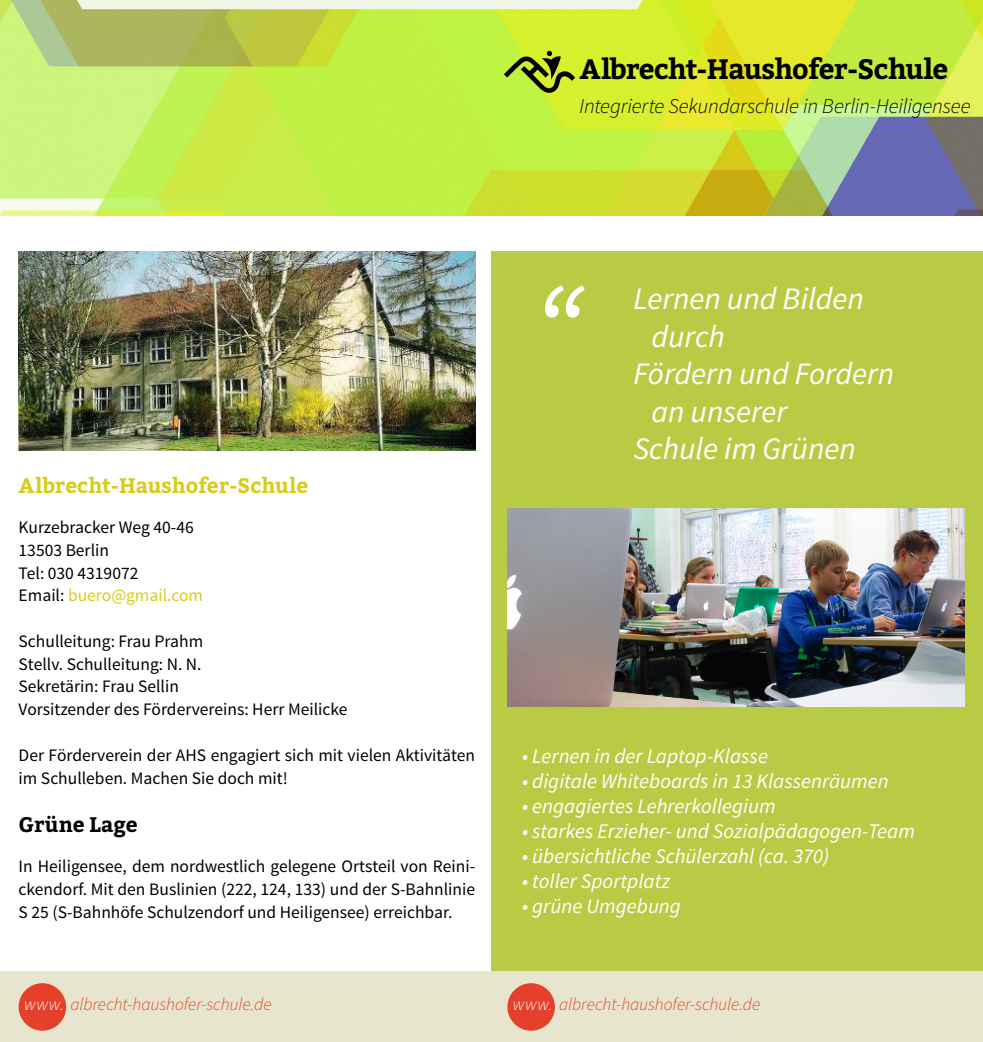
<style>
.page{position:relative;width:983px;height:1042px;background:#fff}
.page>*{position:absolute;margin:0;border:0;box-sizing:border-box;transform-origin:0 0}
.t1{font:italic 126px "Source Sans Pro";color:#fff}
.t2{font:italic 31.15px "Source Sans Pro";color:#fff}
.t3{font:700 28px "Bitter";letter-spacing:-.025em;color:#000}
.t4{font:italic 300 21px "Source Sans Pro";letter-spacing:-.01em;color:#000}
.t5{font:700 21px "Bitter";color:#d8cc18}
.t6{font:700 21px "Bitter";letter-spacing:-.01em;color:#000}
.t7{font:italic 20.82px "Source Sans Pro";color:#fff}
.t8{font:17.5px/22.8px "Source Sans Pro";color:#000}
.t9{font:italic 300 17.5px "Source Sans Pro";letter-spacing:-.005em;color:#e6402a}
.t10{font:17.5px "Source Sans Pro";color:#d8cc18}
.s1{color:#000}
.s2{color:#fff}
</style>
<div class="page">
<img style="left:0;top:0;width:982px;height:216px">
<svg style="left:504px;top:51px;width:71px;height:45px;background:#97b428"></svg>
<div style="left:491px;top:252px;width:491px;height:720px;background:#b9cb45"></div>
<div style="left:0;top:972px;width:982px;height:70px;background:#e8e5ce"></div>
<div style="left:19px;top:983px;width:47px;height:47px;background:#e6402a;border-radius:50%"></div>
<div style="left:507px;top:983px;width:47px;height:47px;background:#e6402a;border-radius:50%"></div>
<img style="left:19px;top:252px;width:456px;height:198px">
<img style="left:507px;top:508px;width:457px;height:199px">
<p class="t3" style="left:579px;top:52px;width:370px">Albrecht-Haushofer-Schule</p>
<p class="t4" style="left:579px;top:93px;width:392px">Integrierte Sekundarschule in Berlin-Heiligensee</p>
<p class="t5" style="left:19px;top:473px;width:291px">Albrecht-Haushofer-Schule</p>
<p class="t8" style="left:19px;top:516px;width:177px">Kurzebracker Weg 40-46</p>
<p class="t8" style="left:19px;top:539px;width:92px">13503 Berlin</p>
<p class="t8" style="left:19px;top:562px;width:121px">Tel: 030 4319072</p>
<p class="t10" style="left:19px;top:585px;width:186px"><span class="s1">Email:</span> buero@gmail.com</p>
<p class="t8" style="left:19px;top:630px;width:186px">Schulleitung: Frau Prahm</p>
<p class="t8" style="left:19px;top:653px;width:184px">Stellv. Schulleitung: N. N.</p>
<p class="t8" style="left:19px;top:675px;width:162px">Sekretärin: Frau Sellin</p>
<p class="t8" style="left:19px;top:698px;width:330px">Vorsitzender des Fördervereins: Herr Meilicke</p>
<p class="t8" style="left:19px;top:744px;width:458px">Der Förderverein der AHS engagiert sich mit vielen Aktivitäten im Schulleben. Machen Sie doch mit!</p>
<p class="t6" style="left:19px;top:812px;width:120px">Grüne Lage</p>
<p class="t8" style="left:19px;top:855px;width:458px;text-align:justify">In Heiligensee, dem nordwestlich gelegene Ortsteil von Reini&shy;ckendorf. Mit den Buslinien (222, 124, 133) und der S-Bahnlinie S 25 (S-Bahnhöfe Schulzendorf und Heiligensee) erreichbar.</p>
<p class="t1" style="left:531px;top:253px;width:53px">“</p>
<p class="t2" style="left:633px;top:280px;width:232px">Lernen und Bilden</p>
<p class="t2" style="left:651px;top:317px;width:75px">durch</p>
<p class="t2" style="left:633px;top:355px;width:262px">Fördern und Fordern</p>
<p class="t2" style="left:651px;top:392px;width:137px">an unserer</p>
<p class="t2" style="left:633px;top:430px;width:224px">Schule im Grünen</p>
<p class="t7" style="left:522px;top:743px;width:247px">• Lernen in der Laptop-Klasse</p>
<p class="t7" style="left:522px;top:768px;width:368px">• digitale Whiteboards in 13 Klassenräumen</p>
<p class="t7" style="left:522px;top:793px;width:255px">• engagiertes Lehrerkollegium</p>
<p class="t7" style="left:522px;top:818px;width:394px">• starkes Erzieher- und Sozialpädagogen-Team</p>
<p class="t7" style="left:522px;top:843px;width:308px">• übersichtliche Schülerzahl (ca. 370)</p>
<p class="t7" style="left:522px;top:868px;width:149px">• toller Sportplatz</p>
<p class="t7" style="left:522px;top:893px;width:160px">• grüne Umgebung</p>
<p class="t9" style="left:24px;top:994px;width:249px"><span class="s2">www.</span> albrecht-haushofer-schule.de</p>
<p class="t9" style="left:513px;top:994px;width:249px"><span class="s2">www.</span> albrecht-haushofer-schule.de</p>
</div>
